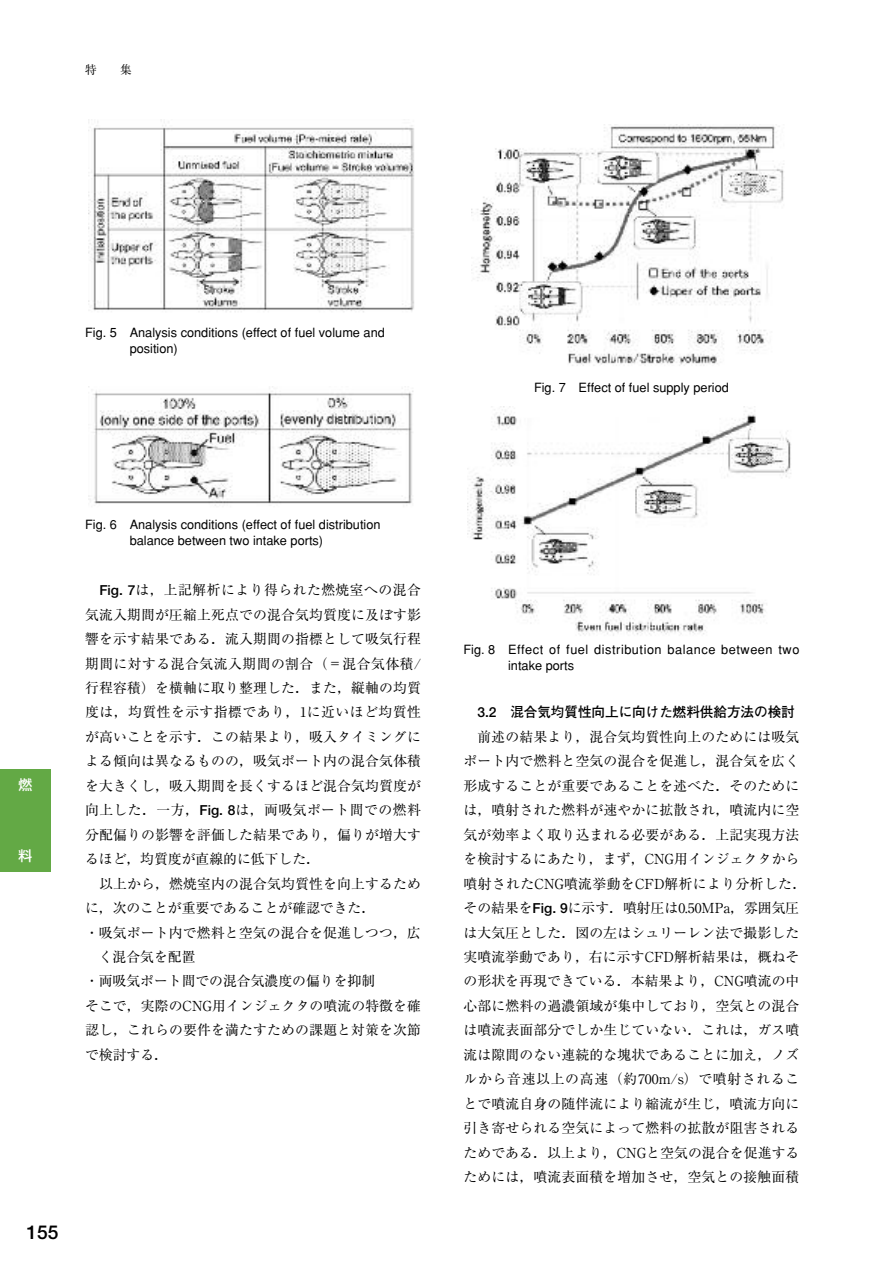
<style>
.page{position:relative;width:893px;height:1263px;background:#fff}
.page>*{position:absolute;margin:0;border:0;box-sizing:border-box;transform-origin:0 0}
.t1{font:700 19.2px "Futo Go B101";color:#000}
.t2{font:13.8px/24.5px "Ryumin";letter-spacing:.015em;color:#000;text-align:justify}
.t3{font:700 13.8px "Futo Go B101";color:#000}
.t4{font:500 13.8px "Shin Go";color:#fff}
.t5{font:500 12.75px/15.9px "Gothic BBB";color:#000}
.t6{font:500 12.75px/15.9px "Gothic BBB";letter-spacing:.04em;color:#000}
.t7{font:11.7px "Ryumin";color:#000}
.s1{font-family:"Futo Go B101";font-weight:700}
</style>
<div class="page">
<div style="left:0;top:770px;width:51px;height:102px;background:#63a945"></div>
<img style="left:89px;top:120px;width:325px;height:192px">
<img style="left:89px;top:388px;width:325px;height:118px">
<img style="left:471px;top:126px;width:313px;height:240px">
<img style="left:467px;top:406px;width:324px;height:230px">
<p class="t7" style="left:85px;top:62px;width:13px">特</p>
<p class="t7" style="left:120px;top:62px;width:13px">集</p>
<p class="t5" style="left:130px;top:325px;width:257px;text-indent:-45px">Fig. 5 Analysis conditions (effect of fuel volume and position)</p>
<p class="t5" style="left:534px;top:380px;width:196px">Fig. 7 Effect of fuel supply period</p>
<p class="t4" style="left:19px;top:776px;width:15px">燃</p>
<p class="t4" style="left:19px;top:847px;width:15px">料</p>
<p class="t5" style="left:130px;top:516px;width:252px;text-indent:-45px">Fig. 6 Analysis conditions (effect of fuel distribution balance between two intake ports)</p>
<p class="t2" style="left:85px;top:578px;width:337px;text-indent:14px"><span class="s1">Fig. 7</span>は，上記解析により得られた燃焼室への混合気流入期間が圧縮上死点での混合気均質度に及ぼす影響を示す結果である．流入期間の指標として吸気行程期間に対する混合気流入期間の割合（＝混合気体積/行程容積）を横軸に取り整理した．また，縦軸の均質度は，均質性を示す指標であり，1に近いほど均質性が高いことを示す．この結果より，吸入タイミングによる傾向は異なるものの，吸気ポート内の混合気体積を大きくし，吸入期間を長くするほど混合気均質度が向上した．一方，<span class="s1">Fig. 8</span>は，両吸気ポート間での燃料分配偏りの影響を評価した結果であり，偏りが増大するほど，均質度が直線的に低下した．</p>
<p class="t2" style="left:99px;top:871px;width:323px">以上から，燃焼室内の混合気均質性を向上するため</p>
<p class="t2" style="left:85px;top:895px;width:292px">に，次のことが重要であることが確認できた．</p>
<p class="t2" style="left:85px;top:920px;width:337px">・吸気ポート内で燃料と空気の混合を促進しつつ，広</p>
<p class="t2" style="left:99px;top:944px;width:98px">く混合気を配置</p>
<p class="t2" style="left:85px;top:969px;width:292px">・両吸気ポート間での混合気濃度の偏りを抑制</p>
<p class="t2" style="left:85px;top:993px;width:337px">そこで，実際のCNG用インジェクタの噴流の特徴を確</p>
<p class="t2" style="left:85px;top:1018px;width:337px">認し，これらの要件を満たすための課題と対策を次節</p>
<p class="t2" style="left:85px;top:1042px;width:84px">で検討する．</p>
<h1 class="t1" style="left:27px;top:1221px;width:33px">155</h1>
<p class="t6" style="left:508px;top:642px;width:293px;text-indent:-45px">Fig. 8 Effect of fuel distribution balance between two intake ports</p>
<p class="t3" style="left:477px;top:704px;width:319px">3.2 混合気均質性向上に向けた燃料供給方法の検討</p>
<p class="t2" style="left:463px;top:724px;width:344px;text-align:center">前述の結果より，混合気均質性向上のためには吸気<br>ポート内で燃料と空気の混合を促進し，混合気を広く形成することが重要であることを述べた．そのためには，噴射された燃料が速やかに拡散され，噴流内に空気が効率よく取り込まれる必要がある．上記実現方法を検討するにあたり，まず，CNG用インジェクタから噴射されたCNG噴流挙動をCFD解析により分析した．その結果を<span class="s1">Fig. 9</span>に示す．噴射圧は0.50MPa，雰囲気圧は大気圧とした．図の左はシュリーレン法で撮影した実噴流挙動であり，右に示すCFD解析結果は，概ねその形状を再現できている．本結果より，CNG噴流の中心部に燃料の過濃領域が集中しており，空気との混合は噴流表面部分でしか生じていない．これは，ガス噴流は隙間のない連続的な塊状であることに加え，ノズルから音速以上の高速（約700m/s）で噴射されることで噴流自身の随伴流により縮流が生じ，噴流方向に引き寄せられる空気によって燃料の拡散が阻害されるためである．以上より，CNGと空気の混合を促進するためには，噴流表面積を増加させ，空気との接触面積</p>
</div>
